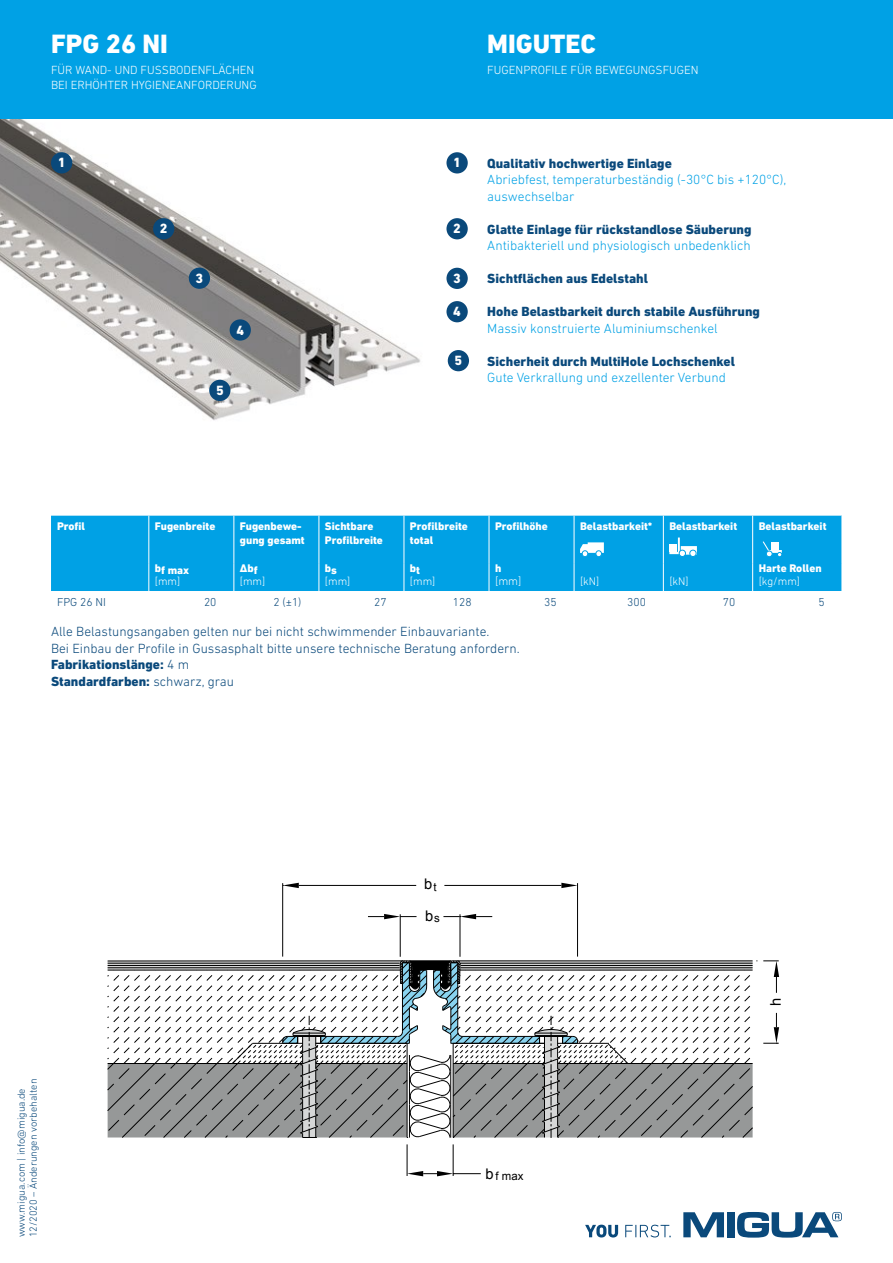
<style>
.page{position:relative;width:893px;height:1263px;background:#fff}
.page>*{position:absolute;margin:0;border:0;box-sizing:border-box;transform-origin:0 0}
.t1{font:800 27px "DIN Next LT Pro";color:#fff}
.t2{font:14.7px/31.3px "Arial";color:#000}
.t3{font:800 13.65px "DIN Next LT Pro";color:#fff}
.t4{font:300 13.5px/16.5px "DIN Next LT Pro";color:#0a497b}
.t5{font:300 13.5px/16.5px "DIN Next LT Pro";color:#00a1e5}
.t6{font:800 13.5px "DIN Next LT Pro";color:#0a497b}
.t7{font:300 12px/15px "DIN Next LT Pro";color:#fff}
.t8{font:300 11.7px "DIN Next LT Pro";color:#0a497b}
.t9{font:300 11.7px "DIN Next LT Pro";color:#fff}
.t10{font:11.4px "Arial";color:#000}
.t11{font:800 11.25px/13.5px "DIN Next LT Pro";color:#fff}
.t12{font:300 11.25px "DIN Next LT Pro";color:#fff}
.t13{font:300 10.5px/12px "DIN Next LT Pro";color:#0a497b}
.s1{font-weight:800}
.s2{font-size:14.7px}
</style>
<div class="page">
<svg style="left:683px;top:1212px;width:41px;height:25px"></svg>
<div style="left:727px;top:1212px;width:8px;height:25px;background:#0a497b"></div>
<svg style="left:737px;top:1212px;width:105px;height:25px"></svg>
<svg style="left:585px;top:1224px;width:86px;height:13px"></svg>
<img style="left:0;top:119px;width:420px;height:302px">
<hr style="left:577px;top:883px;width:1px;height:73px;background:#000">
<hr style="left:282px;top:883px;width:1px;height:73px;background:#000">
<hr style="left:444px;top:885px;width:117px;height:1px;background:#000">
<hr style="left:299px;top:885px;width:117px;height:1px;background:#000">
<svg style="left:561px;top:883px;width:16px;height:5px"></svg>
<svg style="left:283px;top:883px;width:16px;height:5px"></svg>
<hr style="left:400px;top:914px;width:1px;height:43px;background:#000">
<hr style="left:460px;top:914px;width:1px;height:43px;background:#000">
<svg style="left:368px;top:914px;width:48px;height:5px"></svg>
<svg style="left:443px;top:914px;width:49px;height:5px"></svg>
<svg style="left:763px;top:960px;width:16px;height:33px"></svg>
<svg style="left:763px;top:1013px;width:16px;height:31px"></svg>
<hr style="left:407px;top:1144px;width:1px;height:32px;background:#000">
<hr style="left:453px;top:1144px;width:1px;height:32px;background:#000">
<svg style="left:107px;top:960px;width:650px;height:178px"></svg>
<svg style="left:407px;top:1171px;width:74px;height:5px"></svg>
<div style="left:0;top:0;width:893px;height:119px;background:#00a1e5"></div>
<div style="left:51px;top:152px;width:21px;height:21px;background:#0a497b;border-radius:50%"></div>
<div style="left:446px;top:152px;width:22px;height:21px;background:#0a497b;border-radius:50%"></div>
<div style="left:153px;top:218px;width:21px;height:21px;background:#0a497b;border-radius:50%"></div>
<div style="left:446px;top:218px;width:22px;height:21px;background:#0a497b;border-radius:50%"></div>
<div style="left:189px;top:268px;width:21px;height:21px;background:#0a497b;border-radius:50%"></div>
<div style="left:446px;top:268px;width:22px;height:21px;background:#0a497b;border-radius:50%"></div>
<div style="left:230px;top:319px;width:21px;height:22px;background:#0a497b;border-radius:50%"></div>
<div style="left:446px;top:301px;width:22px;height:21px;background:#0a497b;border-radius:50%"></div>
<div style="left:209px;top:380px;width:21px;height:21px;background:#0a497b;border-radius:50%"></div>
<div style="left:448px;top:350px;width:21px;height:21px;background:#0a497b;border-radius:50%"></div>
<div style="left:51px;top:516px;width:791px;height:47px;background:#00a1e5"></div>
<hr style="left:663px;top:516px;width:1px;height:47px;background:#fff">
<hr style="left:752px;top:516px;width:1px;height:47px;background:#fff">
<hr style="left:148px;top:516px;width:1px;height:47px;background:#fff">
<hr style="left:233px;top:516px;width:1px;height:47px;background:#fff">
<hr style="left:319px;top:516px;width:1px;height:47px;background:#fff">
<hr style="left:404px;top:516px;width:1px;height:47px;background:#fff">
<hr style="left:489px;top:516px;width:1px;height:47px;background:#fff">
<hr style="left:574px;top:516px;width:1px;height:47px;background:#fff">
<div style="left:51px;top:563px;width:791px;height:28px;background:#00a1e5"></div>
<svg style="left:580px;top:542px;width:24px;height:15px"></svg>
<div style="left:595px;top:550px;width:7px;height:7px;border:1px solid #00a1e5;border-radius:50%"></div>
<div style="left:679px;top:550px;width:7px;height:7px;border:1px solid #00a1e5;border-radius:50%"></div>
<div style="left:689px;top:550px;width:8px;height:7px;border:1px solid #00a1e5;border-radius:50%"></div>
<svg style="left:669px;top:537px;width:28px;height:19px"></svg>
<svg style="left:763px;top:541px;width:19px;height:16px"></svg>
<h1 class="t1" style="left:51px;top:28px;width:118px">FPG 26 NI</h1>
<p class="t7" style="left:51px;top:63px;width:207px">FÜR WAND- UND FUSSBODENFLÄCHEN<br>BEI ERHÖHTER HYGIENEANFORDERUNG</p>
<h1 class="t1" style="left:487px;top:28px;width:110px">MIGUTEC</h1>
<p class="t7" style="left:487px;top:63px;width:213px">FUGENPROFILE FÜR BEWEGUNGSFUGEN</p>
<p class="t3" style="left:58px;top:155px;width:9px">1</p>
<p class="t3" style="left:453px;top:155px;width:9px">1</p>
<p class="t3" style="left:160px;top:221px;width:9px">2</p>
<p class="t3" style="left:453px;top:221px;width:9px">2</p>
<p class="t3" style="left:196px;top:270px;width:9px">3</p>
<p class="t3" style="left:453px;top:270px;width:9px">3</p>
<p class="t3" style="left:236px;top:322px;width:9px">4</p>
<p class="t3" style="left:216px;top:382px;width:9px">5</p>
<p class="t3" style="left:453px;top:304px;width:9px">4</p>
<p class="t3" style="left:455px;top:353px;width:9px">5</p>
<p class="t6" style="left:487px;top:155px;width:186px">Qualitativ hochwertige Einlage</p>
<p class="t5" style="left:487px;top:171px;width:301px">Abriebfest, temperaturbeständig (-30°C bis +120°C), auswechselbar</p>
<p class="t6" style="left:487px;top:221px;width:266px">Glatte Einlage für rückstandlose Säuberung</p>
<p class="t5" style="left:487px;top:237px;width:265px">Antibakteriell und physiologisch unbedenklich</p>
<p class="t6" style="left:487px;top:271px;width:162px">Sichtflächen aus Edelstahl</p>
<p class="t6" style="left:487px;top:304px;width:274px">Hohe Belastbarkeit durch stabile Ausführung</p>
<p class="t5" style="left:487px;top:320px;width:232px">Massiv konstruierte Aluminiumschenkel</p>
<p class="t6" style="left:487px;top:353px;width:249px">Sicherheit durch MultiHole Lochschenkel</p>
<p class="t5" style="left:487px;top:369px;width:240px">Gute Verkrallung und exzellenter Verbund</p>
<p class="t11" style="left:57px;top:519px;width:30px">Profil</p>
<p class="t11" style="left:155px;top:519px;width:62px">Fugenbreite</p>
<p class="t11" style="left:240px;top:519px;width:66px">Fugenbewe&shy;gung gesamt</p>
<p class="t11" style="left:325px;top:519px;width:59px">Sichtbare<br>Profilbreite</p>
<p class="t11" style="left:410px;top:519px;width:59px">Profilbreite total</p>
<p class="t11" style="left:495px;top:519px;width:54px">Profilhöhe</p>
<p class="t11" style="left:580px;top:519px;width:74px">Belastbarkeit*</p>
<p class="t11" style="left:669px;top:519px;width:69px">Belastbarkeit</p>
<p class="t11" style="left:759px;top:519px;width:69px">Belastbarkeit</p>
<p class="t11" style="left:155px;top:563px;width:36px">bf max</p>
<p class="t12" style="left:155px;top:575px;width:27px">[mm]</p>
<p class="t11" style="left:240px;top:561px;width:19px">∆bf</p>
<p class="t12" style="left:240px;top:575px;width:27px">[mm]</p>
<p class="t11" style="left:325px;top:562px;width:14px">bs</p>
<p class="t12" style="left:325px;top:575px;width:27px">[mm]</p>
<p class="t11" style="left:410px;top:562px;width:12px">bt</p>
<p class="t12" style="left:410px;top:575px;width:27px">[mm]</p>
<p class="t11" style="left:495px;top:561px;width:8px">h</p>
<p class="t9" style="left:495px;top:574px;width:28px">[mm]</p>
<p class="t12" style="left:580px;top:575px;width:21px">[kN]</p>
<p class="t12" style="left:669px;top:575px;width:21px">[kN]</p>
<p class="t11" style="left:759px;top:561px;width:64px">Harte Rollen</p>
<p class="t12" style="left:759px;top:575px;width:43px">[kg/mm]</p>
<p class="t8" style="left:57px;top:595px;width:51px">FPG 26 NI</p>
<p class="t8" style="left:204px;top:595px;width:14px">20</p>
<p class="t8" style="left:273px;top:595px;width:30px">2 (±1)</p>
<p class="t8" style="left:374px;top:595px;width:14px">27</p>
<p class="t8" style="left:453px;top:595px;width:20px">128</p>
<p class="t8" style="left:544px;top:595px;width:14px">35</p>
<p class="t8" style="left:627px;top:595px;width:20px">300</p>
<p class="t8" style="left:723px;top:595px;width:14px">70</p>
<p class="t8" style="left:818px;top:595px;width:8px">5</p>
<p class="t4" style="left:51px;top:623px;width:470px">Alle Belastungsangaben gelten nur bei nicht schwimmender Einbauvariante.<br>Bei Einbau der Profile in Gussasphalt bitte unsere technische Beratung anfordern.<br><span class="s1">Fabrikationslänge:</span> 4 m<br><span class="s1">Standardfarben:</span> schwarz, grau</p>
<p class="t13" style="left:15px;top:1237px;width:160px;rotate:-90deg">www.migua.com | info@migua.de<br>12/2020 – Änderungen vorbehalten</p>
<p class="t2" style="left:424px;top:868px;width:17px">b<sub>t </sub>b<sub>s</sub></p>
<p class="t10" style="left:485px;top:1169px;width:40px"><span class="s2">b</span> f max</p>
<p class="t2" style="left:760px;top:1006px;width:10px;rotate:-90deg">h</p>
</div>
